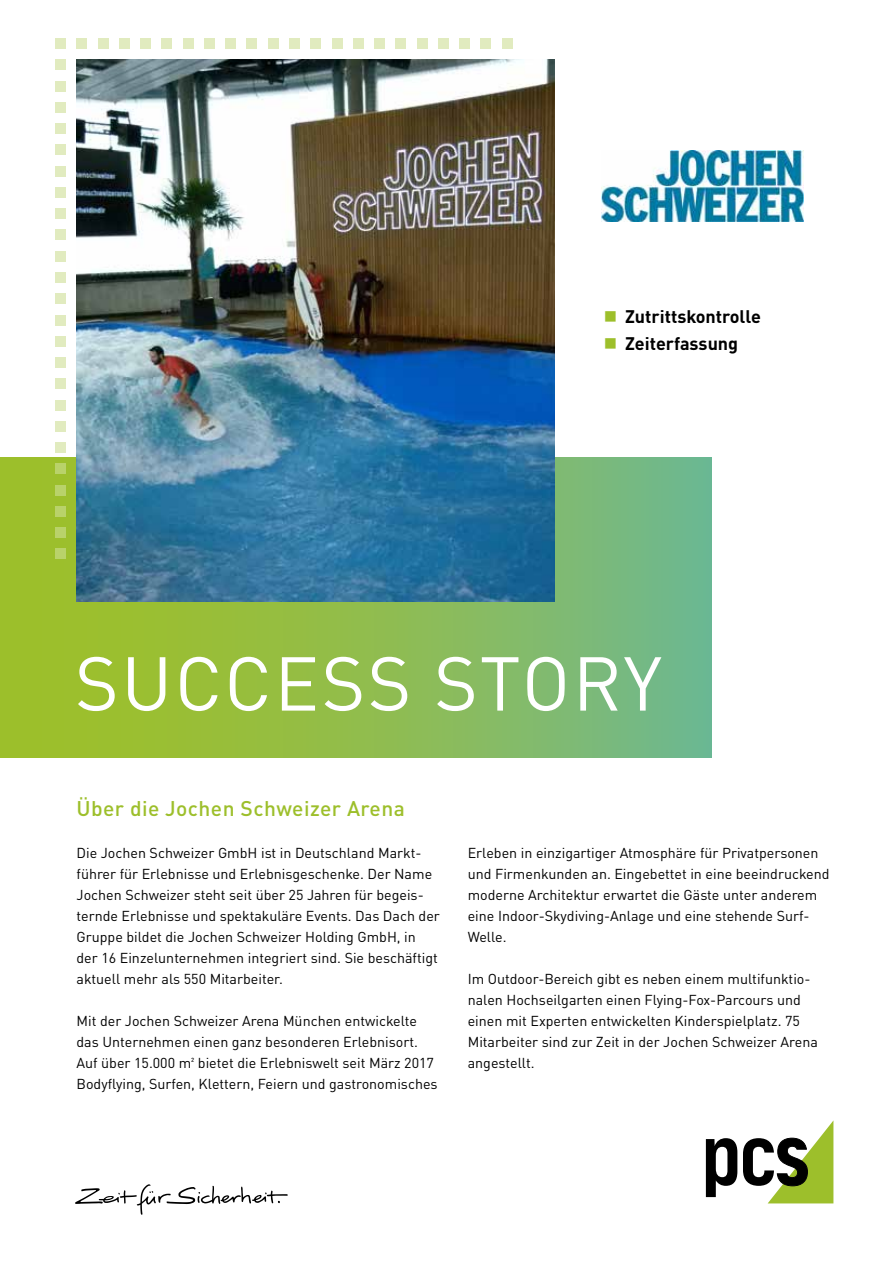
<style>
.page{position:relative;width:893px;height:1263px;background:#fff}
.page>*{position:absolute;margin:0;border:0;box-sizing:border-box;transform-origin:0 0}
.t1{font:75px "DIN Pro";letter-spacing:.025em;color:#fff}
.t2{font:500 21px "DIN Pro";letter-spacing:.02em;color:#9dbf2b}
.t3{font:700 18px "DIN Pro";color:#000}
.t4{font:14.25px/21px "DIN Pro";color:#000}
.s1{color:#9dbf2b}
</style>
<div class="page">
<div style="left:0;top:458px;width:711px;height:300px;background:linear-gradient(to right,#a4c01c,#75b988)"></div>
<svg style="left:706px;top:1138px;width:31px;height:59px"></svg>
<svg style="left:743px;top:1121px;width:90px;height:82px"></svg>
<img style="left:77px;top:60px;width:478px;height:542px">
<img style="left:601px;top:150px;width:202px;height:71px">
<div style="left:183px;top:38px;width:10px;height:11px;background:#e1ebbf"></div>
<div style="left:204px;top:38px;width:11px;height:11px;background:#e1ebbf"></div>
<div style="left:225px;top:38px;width:11px;height:11px;background:#e1ebbf"></div>
<div style="left:247px;top:38px;width:10px;height:11px;background:#e1ebbf"></div>
<div style="left:268px;top:38px;width:11px;height:11px;background:#e1ebbf"></div>
<div style="left:289px;top:38px;width:11px;height:11px;background:#e1ebbf"></div>
<div style="left:310px;top:38px;width:11px;height:11px;background:#e1ebbf"></div>
<div style="left:332px;top:38px;width:10px;height:11px;background:#e1ebbf"></div>
<div style="left:353px;top:38px;width:11px;height:11px;background:#e1ebbf"></div>
<div style="left:374px;top:38px;width:11px;height:11px;background:#e1ebbf"></div>
<div style="left:395px;top:38px;width:11px;height:11px;background:#e1ebbf"></div>
<div style="left:417px;top:38px;width:10px;height:11px;background:#e1ebbf"></div>
<div style="left:438px;top:38px;width:11px;height:11px;background:#e1ebbf"></div>
<div style="left:459px;top:38px;width:11px;height:11px;background:#e1ebbf"></div>
<div style="left:480px;top:38px;width:11px;height:11px;background:#e1ebbf"></div>
<div style="left:502px;top:38px;width:10px;height:11px;background:#e1ebbf"></div>
<div style="left:162px;top:38px;width:10px;height:11px;background:#e1ebbf"></div>
<div style="left:140px;top:38px;width:11px;height:11px;background:#e1ebbf"></div>
<div style="left:119px;top:38px;width:11px;height:11px;background:#e1ebbf"></div>
<div style="left:98px;top:38px;width:10px;height:11px;background:#e1ebbf"></div>
<div style="left:77px;top:38px;width:10px;height:11px;background:#e1ebbf"></div>
<div style="left:55px;top:166px;width:11px;height:10px;background:#e1ebbf"></div>
<div style="left:55px;top:187px;width:11px;height:11px;background:#e1ebbf"></div>
<div style="left:55px;top:208px;width:11px;height:11px;background:#e1ebbf"></div>
<div style="left:55px;top:230px;width:11px;height:10px;background:#e1ebbf"></div>
<div style="left:55px;top:251px;width:11px;height:10px;background:#e1ebbf"></div>
<div style="left:55px;top:272px;width:11px;height:11px;background:#e1ebbf"></div>
<div style="left:55px;top:293px;width:11px;height:11px;background:#e1ebbf"></div>
<div style="left:55px;top:315px;width:11px;height:10px;background:#e1ebbf"></div>
<div style="left:55px;top:336px;width:11px;height:11px;background:#e1ebbf"></div>
<div style="left:55px;top:357px;width:11px;height:11px;background:#e1ebbf"></div>
<div style="left:55px;top:378px;width:11px;height:11px;background:#e1ebbf"></div>
<div style="left:55px;top:400px;width:11px;height:10px;background:#e1ebbf"></div>
<div style="left:55px;top:421px;width:11px;height:11px;background:#e1ebbf"></div>
<div style="left:55px;top:442px;width:11px;height:11px;background:#e1ebbf"></div>
<div style="left:55px;top:463px;width:11px;height:11px;background:#b9d26a"></div>
<div style="left:55px;top:485px;width:11px;height:10px;background:#b9d26a"></div>
<div style="left:55px;top:506px;width:11px;height:11px;background:#b9d26a"></div>
<div style="left:55px;top:527px;width:11px;height:11px;background:#b9d26a"></div>
<div style="left:55px;top:549px;width:11px;height:10px;background:#b9d26a"></div>
<div style="left:55px;top:145px;width:11px;height:10px;background:#e1ebbf"></div>
<div style="left:55px;top:123px;width:11px;height:11px;background:#e1ebbf"></div>
<div style="left:55px;top:102px;width:11px;height:11px;background:#e1ebbf"></div>
<div style="left:55px;top:81px;width:11px;height:10px;background:#e1ebbf"></div>
<div style="left:55px;top:60px;width:11px;height:10px;background:#e1ebbf"></div>
<div style="left:55px;top:38px;width:11px;height:11px;background:#e1ebbf"></div>
<svg style="left:75px;top:1184px;width:213px;height:31px"></svg>
<p class="t3" style="left:604px;top:303px;width:159px"><span class="s1">■</span> Zutrittskontrolle</p>
<p class="t3" style="left:604px;top:330px;width:136px"><span class="s1">■</span> Zeiterfassung</p>
<h1 class="t1" style="left:75px;top:626px;width:589px">SUCCESS STORY</h1>
<h2 class="t2" style="left:77px;top:792px;width:330px">Über die Jochen Schweizer Arena</h2>
<p class="t4" style="left:77px;top:841px;width:365px">Die Jochen Schweizer GmbH ist in Deutschland Markt&shy;führer für Erlebnisse und Erlebnisgeschenke. Der Name Jochen Schweizer steht seit über 25 Jahren für begeis&shy;ternde Erlebnisse und spektakuläre Events. Das Dach der Gruppe bildet die Jochen Schweizer Holding GmbH, in der 16 Einzelunternehmen integriert sind. Sie beschäftigt aktuell mehr als 550 Mitarbeiter.</p>
<p class="t4" style="left:77px;top:1009px;width:363px">Mit der Jochen Schweizer Arena München entwickelte das Unternehmen einen ganz besonderen Erlebnisort.<br>Auf über 15.000 m² bietet die Erlebniswelt seit März 2017<br>Bodyflying, Surfen, Klettern, Feiern und gastronomisches</p>
<p class="t4" style="left:468px;top:841px;width:363px">Erleben in einzigartiger Atmosphäre für Privatpersonen und Firmenkunden an. Eingebettet in eine beeindruckend moderne Architektur erwartet die Gäste unter anderem eine Indoor-Skydiving-Anlage und eine stehende Surf-Welle.</p>
<p class="t4" style="left:468px;top:967px;width:352px">Im Outdoor-Bereich gibt es neben einem multifunktio&shy;nalen Hochseilgarten einen Flying-Fox-Parcours und einen mit Experten entwickelten Kinderspielplatz. 75<br>Mitarbeiter sind zur Zeit in der Jochen Schweizer Arena angestellt.</p>
</div>
